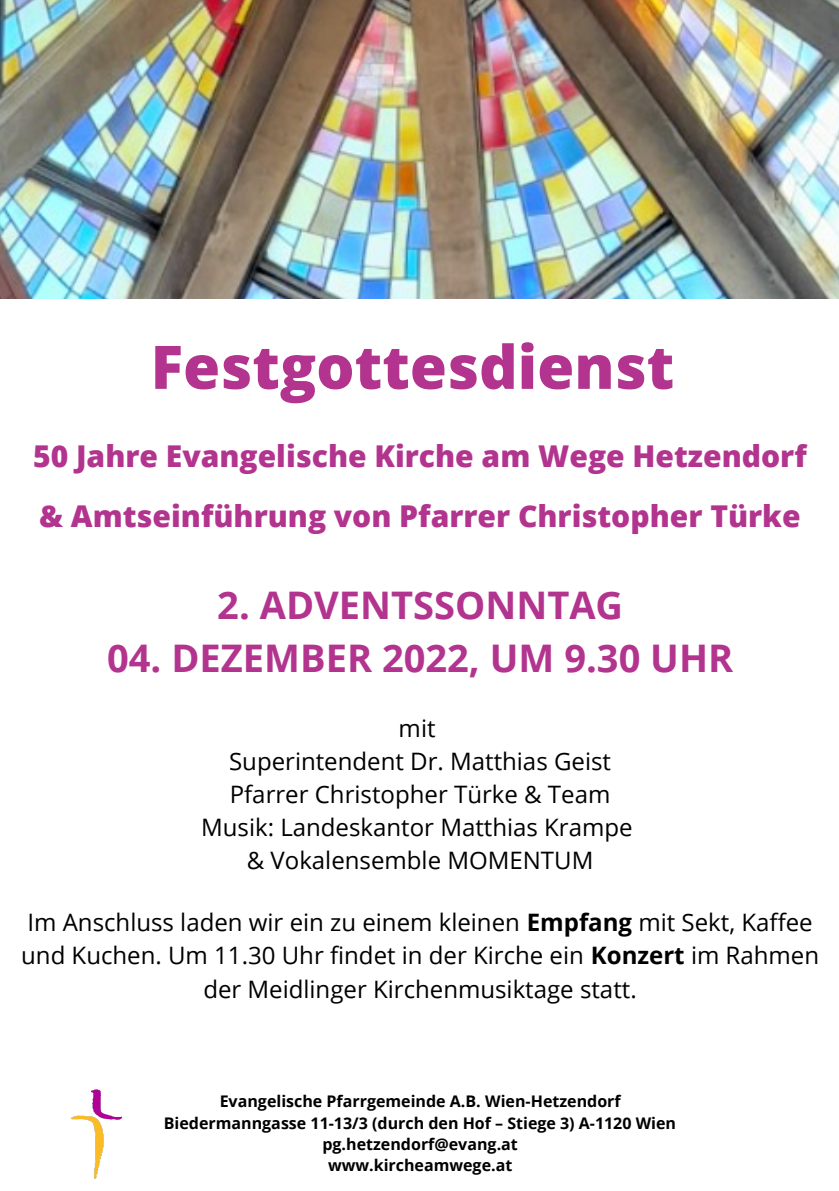
<style>
.page{position:relative;width:839px;height:1191px;background:#fff}
.page>*{position:absolute;margin:0;border:0;box-sizing:border-box;transform-origin:0 0}
.t1{font:800 60px "Open Sans";color:#b2348e}
.t2{font:700 38px "Open Sans";color:#b2348e}
.t3{font:800 30px/60px "Open Sans";color:#b2348e}
.t4{font:24px/33px "Open Sans";color:#000;text-align:center}
.t5{font:700 16px/21.4px "Open Sans";color:#000;text-align:center}
.s1{font-weight:700}
</style>
<div class="page">
<img style="left:0;top:0;width:838px;height:299px">
<img style="left:71px;top:1090px;width:51px;height:88px">
<h1 class="t1" style="left:151px;top:325px;width:525px">Festgottesdienst</h1>
<p class="t3" style="left:33px;top:425px;width:775px">50 Jahre Evangelische Kirche am Wege Hetzendorf &amp; Amtseinführung von Pfarrer Christopher Türke</p>
<h2 class="t2" style="left:217px;top:579px;width:407px">2. ADVENTSSONNTAG</h2>
<h2 class="t2" style="left:107px;top:631px;width:627px">04. DEZEMBER 2022, UM 9.30 UHR</h2>
<p class="t4" style="left:201px;top:711px;width:433px">mit<br>Superintendent Dr. Matthias Geist<br>Pfarrer Christopher Türke &amp; Team<br>Musik: Landeskantor Matthias Krampe &amp; Vokalensemble MOMENTUM</p>
<p class="t4" style="left:21px;top:906px;width:799px">Im Anschluss laden wir ein zu einem kleinen <span class="s1">Empfang</span> mit Sekt, Kaffee und Kuchen. Um 11.30 Uhr findet in der Kirche ein <span class="s1">Konzert</span> im Rahmen der Meidlinger Kirchenmusiktage statt.</p>
<p class="t5" style="left:164px;top:1090px;width:513px">Evangelische Pfarrgemeinde A.B. Wien-Hetzendorf Biedermanngasse 11-13/3 (durch den Hof – Stiege 3) A-1120 Wien pg.hetzendorf@evang.at<br>www.kircheamwege.at</p>
</div>
